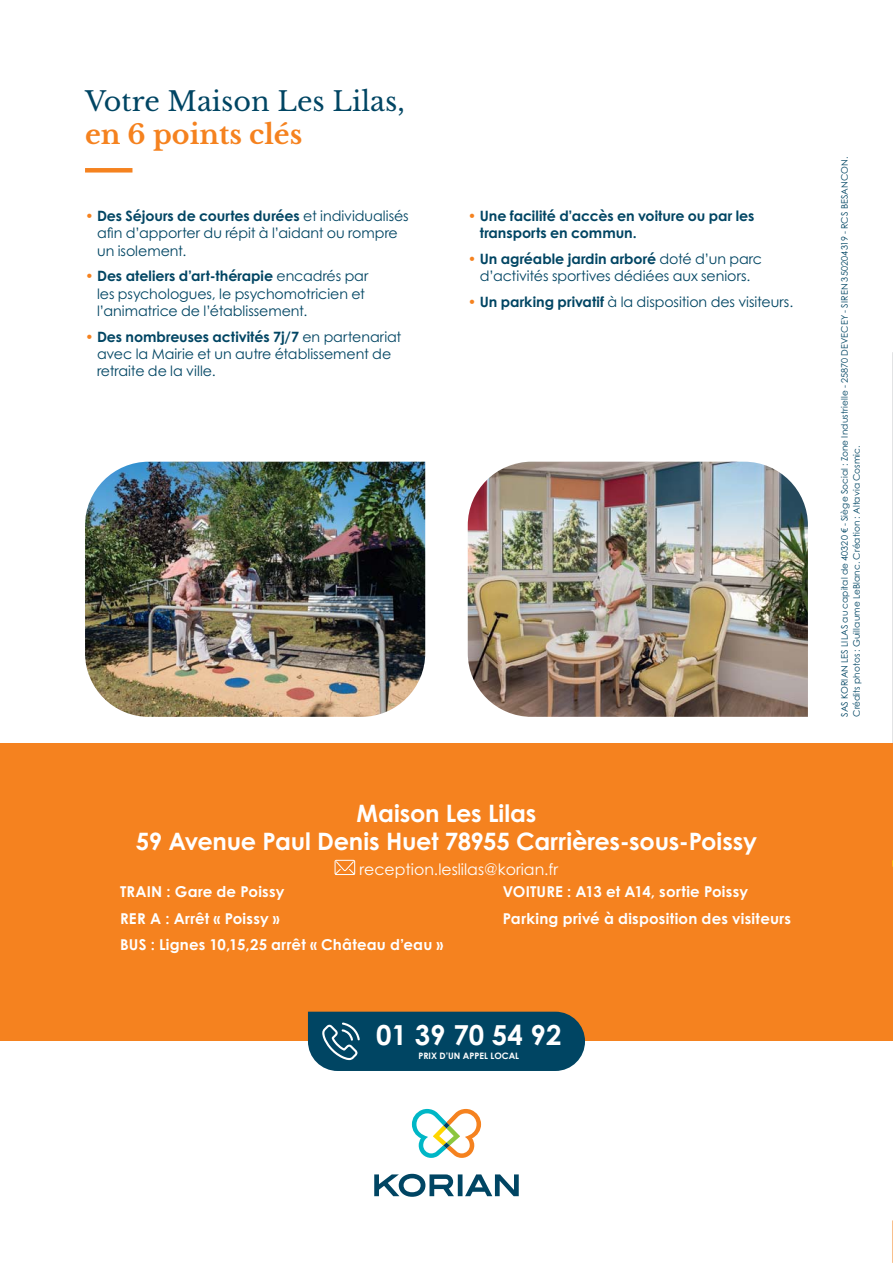
<style>
.page{position:relative;width:893px;height:1263px;background:#fff}
.page>*{position:absolute;margin:0;border:0;box-sizing:border-box;transform-origin:0 0}
.t1{font:700 27.6px "Century Gothic Std";color:#fff}
.t2{font:27px "Libre Baskerville";color:#004563}
.t3{font:700 27px "Libre Baskerville";color:#f5821f}
.t4{font:700 24px/28.8px "Century Gothic Std";letter-spacing:-.01em;color:#fff;text-align:center}
.t5{font:15.75px "Century Gothic Std";color:#fff}
.t6{font:700 15px/26.5px "Century Gothic Std";letter-spacing:.015em;color:#fff}
.t7{font:14.25px/17.2px "Century Gothic Std";letter-spacing:-.005em;color:#004563}
.t8{font:700 14.25px/17.2px "Century Gothic Std";letter-spacing:-.005em;color:#004563}
.t9{font:9px/12px "Century Gothic Std";letter-spacing:.015em;color:#004563}
.t10{font:700 8.85px "Century Gothic Std";color:#fff}
.s1{color:#f5821f}
.s2{font-weight:700}
.s3{font-weight:400;color:#f5821f}
</style>
<div class="page">
<div style="left:85px;top:168px;width:47px;height:5px;background:#f5821f"></div>
<div style="left:0;top:743px;width:893px;height:297px;background:#f5821f"></div>
<div style="left:308px;top:1012px;width:277px;height:59px;background:#004563"></div>
<svg style="left:412px;top:1109px;width:69px;height:49px"></svg>
<svg style="left:374px;top:1174px;width:145px;height:23px"></svg>
<img style="left:468px;top:462px;width:340px;height:255px">
<img style="left:85px;top:462px;width:340px;height:255px">
<div style="left:335px;top:860px;width:20px;height:15px;border:1px solid #fff"></div>
<svg style="left:334px;top:861px;width:21px;height:14px"></svg>
<h2 class="t2" style="left:85px;top:89px;width:321px">Votre Maison Les Lilas,</h2>
<h2 class="t3" style="left:85px;top:122px;width:219px">en 6 points clés</h2>
<p class="t7" style="left:97px;top:209px;width:313px;text-indent:-12px"><span class="s1">•</span> <span class="s2">Des Séjours de courtes durées</span> et individualisés afin d’apporter du répit à l’aidant ou rompre un isolement.</p>
<p class="t7" style="left:97px;top:269px;width:273px;text-indent:-12px"><span class="s1">•</span> <span class="s2">Des ateliers d’art-thérapie</span> encadrés par les psychologues, le psychomotricien et l’animatrice de l’établissement.</p>
<p class="t7" style="left:97px;top:330px;width:306px;text-indent:-12px"><span class="s1">•</span> <span class="s2">Des nombreuses activités 7j/7</span> en partenariat avec la Mairie et un autre établissement de retraite de la ville.</p>
<p class="t8" style="left:480px;top:209px;width:276px;text-indent:-12px"><span class="s3">•</span> Une facilité d’accès en voiture ou par les transports en commun.</p>
<p class="t7" style="left:468px;top:252px;width:296px;text-align:center"><span class="s1">•</span> <span class="s2">Un agréable jardin arboré</span> doté d’un parc d’activités sportives dédiées aux seniors.</p>
<p class="t7" style="left:468px;top:295px;width:327px"><span class="s1">•</span> <span class="s2">Un parking privatif</span> à la disposition des visiteurs.</p>
<h3 class="t4" style="left:136px;top:801px;width:622px">Maison Les Lilas<br>59 Avenue Paul Denis Huet 78955 Carrières-sous-Poissy</h3>
<p class="t5" style="left:359px;top:863px;width:200px">reception.leslilas@korian.fr</p>
<p class="t6" style="left:120px;top:880px;width:325px">TRAIN : Gare de Poissy<br>RER A : Arrêt « Poissy »<br>BUS : Lignes 10,15,25 arrêt « Château d’eau »</p>
<p class="t6" style="left:503px;top:880px;width:290px">VOITURE : A13 et A14, sortie Poissy<br>Parking privé à disposition des visiteurs</p>
<h1 class="t1" style="left:376px;top:1025px;width:187px">01 39 70 54 92</h1>
<p class="t10" style="left:418px;top:1053px;width:102px">PRIX D’UN APPEL LOCAL</p>
<p class="t9" style="left:839px;top:717px;width:561px;rotate:-90deg">SAS KORIAN LES LILAS au capital de 40320 € - Siège Social : Zone Industrielle - 25870 DEVECEY - SIREN 350204319 - RCS BESANCON.<br>Crédits photos : Guillaume LeBlanc. Création : Altavia Cosmic.</p>
</div>
